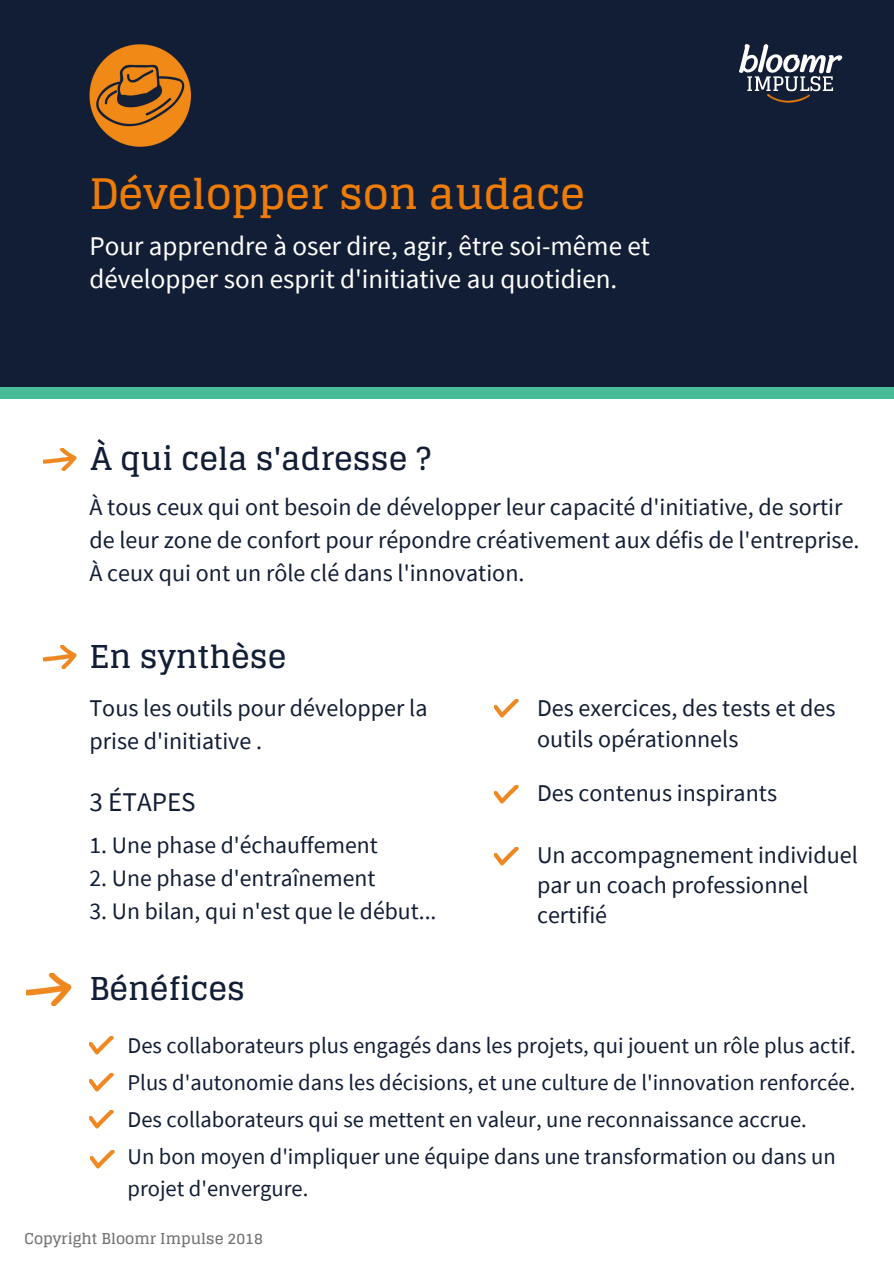
<style>
.page{position:relative;width:894px;height:1264px;background:#fff}
.page>*{position:absolute;margin:0;border:0;box-sizing:border-box;transform-origin:0 0}
.t1{font:700 42px "Glegoo";color:#ee7c06}
.t2{font:700 31.5px "Glegoo";color:#121e35}
.t3{font:27px/32.7px "Source Sans Pro";color:#fff}
.t4{font:27px "Source Sans Pro";color:#121e35}
.t5{font:24px/32.7px "Source Sans Pro";color:#121e35}
.t6{font:23.7px "Source Sans Pro";color:#121e35}
.t7{font:22.5px/31.5px "Source Sans Pro";color:#121e35}
.t8{font:700 15px "Glegoo";color:#737373}
</style>
<div class="page">
<div style="left:0;top:341px;width:893px;height:57px;background:#49bb97"></div>
<div style="left:0;top:0;width:893px;height:386px;background:#121e35"></div>
<img style="left:89px;top:45px;width:102px;height:101px">
<img style="left:44px;top:448px;width:33px;height:22px">
<img style="left:494px;top:699px;width:25px;height:18px">
<img style="left:494px;top:785px;width:25px;height:18px">
<img style="left:494px;top:847px;width:25px;height:18px">
<img style="left:44px;top:645px;width:33px;height:23px">
<img style="left:739px;top:45px;width:103px;height:57px">
<img style="left:26px;top:973px;width:45px;height:32px">
<img style="left:89px;top:1036px;width:25px;height:18px">
<img style="left:89px;top:1073px;width:25px;height:18px">
<img style="left:89px;top:1110px;width:25px;height:18px">
<img style="left:91px;top:1150px;width:24px;height:18px">
<h1 class="t1" style="left:89px;top:170px;width:497px">Développer son audace</h1>
<p class="t3" style="left:89px;top:229px;width:562px">Pour apprendre à oser dire, agir, être soi-même et développer son esprit d'initiative au quotidien.</p>
<h2 class="t2" style="left:91px;top:441px;width:341px">À qui cela s'adresse ?</h2>
<p class="t5" style="left:89px;top:490px;width:771px">À tous ceux qui ont besoin de développer leur capacité d'initiative, de sortir de leur zone de confort pour répondre créativement aux défis de l'entreprise.<br>À ceux qui ont un rôle clé dans l'innovation.</p>
<h2 class="t2" style="left:89px;top:638px;width:198px">En synthèse</h2>
<p class="t5" style="left:89px;top:691px;width:339px">Tous les outils pour développer la prise d'initiative .</p>
<p class="t4" style="left:89px;top:784px;width:108px">3 ÉTAPES</p>
<p class="t6" style="left:89px;top:830px;width:290px">1. Une phase d'échauffement</p>
<p class="t6" style="left:89px;top:862px;width:287px">2. Une phase d'entraînement</p>
<p class="t6" style="left:89px;top:895px;width:348px">3. Un bilan, qui n'est que le début...</p>
<p class="t5" style="left:537px;top:692px;width:300px;line-height:30.5px">Des exercices, des tests et des outils opérationnels</p>
<p class="t5" style="left:537px;top:775px;width:241px">Des contenus inspirants</p>
<p class="t5" style="left:537px;top:838px;width:322px;line-height:30.5px">Un accompagnement individuel par un coach professionnel certifié</p>
<h2 class="t2" style="left:89px;top:970px;width:157px">Bénéfices</h2>
<p class="t7" style="left:127px;top:1029px;width:729px">Des collaborateurs plus engagés dans les projets, qui jouent un rôle plus actif.</p>
<p class="t7" style="left:127px;top:1066px;width:729px">Plus d'autonomie dans les décisions, et une culture de l'innovation renforcée.</p>
<p class="t7" style="left:127px;top:1103px;width:680px">Des collaborateurs qui se mettent en valeur, une reconnaissance accrue.</p>
<p class="t7" style="left:127px;top:1140px;width:709px">Un bon moyen d'impliquer une équipe dans une transformation ou dans un projet d'envergure.</p>
<p class="t8" style="left:25px;top:1230px;width:240px">Copyright Bloomr Impulse 2018</p>
</div>
